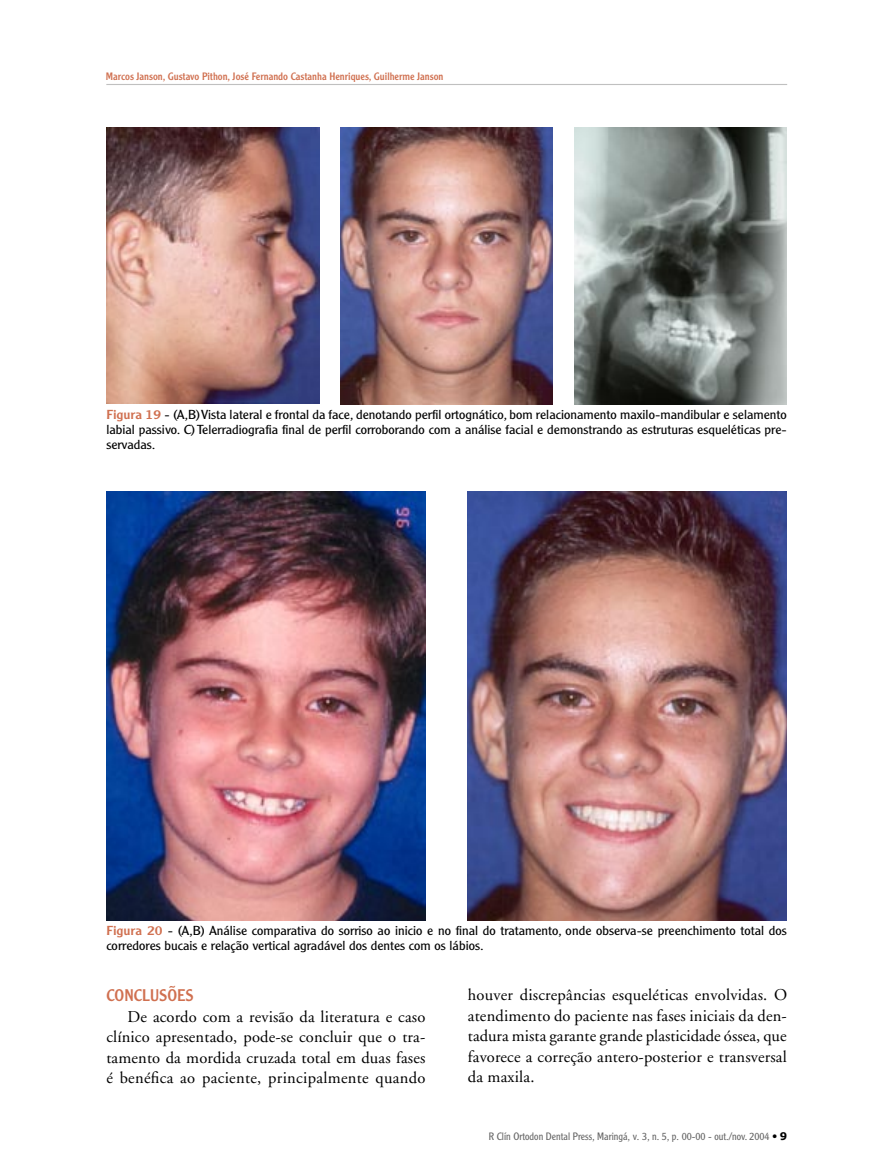
<style>
.page{position:relative;width:872px;height:1170px;background:#fff}
.page>*{position:absolute;margin:0;border:0;box-sizing:border-box;transform-origin:0 0}
.t1{font:16.5px/20.5px "Adobe Garamond";letter-spacing:.01em;color:#000;text-align:justify}
._004_-_Títulos_Internos{font:16.5px "Clearface Gothic LH";color:#d07050}
._015_-_FIGURAs{font:300 12.75px/15.3px "Clearface Gothic LH";color:#000;text-align:justify;scale:1.17 1}
.t2{font:10.5px "Clearface Gothic LH";color:#d07050}
.t3{font:300 10.5px "Clearface Gothic LH";color:#636363}
.s1{font-weight:400;color:#d07050}
.s2{color:#000}
.s3{font-family:"Verdana";font-weight:700;color:#000}
</style>
<div class="page">
<hr style="left:106px;top:84px;width:681px;height:1px;background:#c0c0c0">
<img style="left:106px;top:128px;width:213px;height:275px">
<img style="left:340px;top:128px;width:213px;height:276px">
<img style="left:574px;top:128px;width:213px;height:276px">
<img style="left:106px;top:492px;width:319px;height:428px">
<img style="left:468px;top:492px;width:319px;height:428px">
<p class="t2" style="left:106px;top:70px;width:339px">Marcos Janson, Gustavo Pithon, José Fernando Castanha Henriques, Guilherme Janson</p>
<p class="_015_-_FIGURAs" style="left:106px;top:406px;width:583px"><span class="s1">Figura 19</span> - (A,B) Vista lateral e frontal da face, denotando perfil ortognático, bom relacionamento maxilo-mandibular e selamento labial passivo. C) Telerradiografia final de perfil corroborando com a análise facial e demonstrando as estruturas esqueléticas pre&shy;servadas.</p>
<p class="_015_-_FIGURAs" style="left:106px;top:922px;width:583px"><span class="s1">Figura 20</span> - (A,B) Análise comparativa do sorriso ao inicio e no final do tratamento, onde observa-se preenchimento total dos corredores bucais e relação vertical agradável dos dentes com os lábios.</p>
<p class="_004_-_Títulos_Internos" style="left:106px;top:984px;width:89px">CONCLUSÕES</p>
<p class="t1" style="left:106px;top:1006px;width:321px;text-indent:21px">De acordo com a revisão da literatura e caso clínico apresentado, pode-se concluir que o tra&shy;tamento da mordida cruzada total em duas fases é benéfica ao paciente, principalmente quando</p>
<p class="t1" style="left:468px;top:985px;width:321px">houver discrepâncias esqueléticas envolvidas. O atendimento do paciente nas fases iniciais da den&shy;tadura mista garante grande plasticidade óssea, que favorece a correção antero-posterior e transversal da maxila.</p>
<p class="t3" style="left:489px;top:1129px;width:300px">R Clín Ortodon Dental Press, Maringá, v. 3, n. 5, p. 00-00 - out./nov. 2004 <span class="s2">•</span> <span class="s3">9</span></p>
</div>
